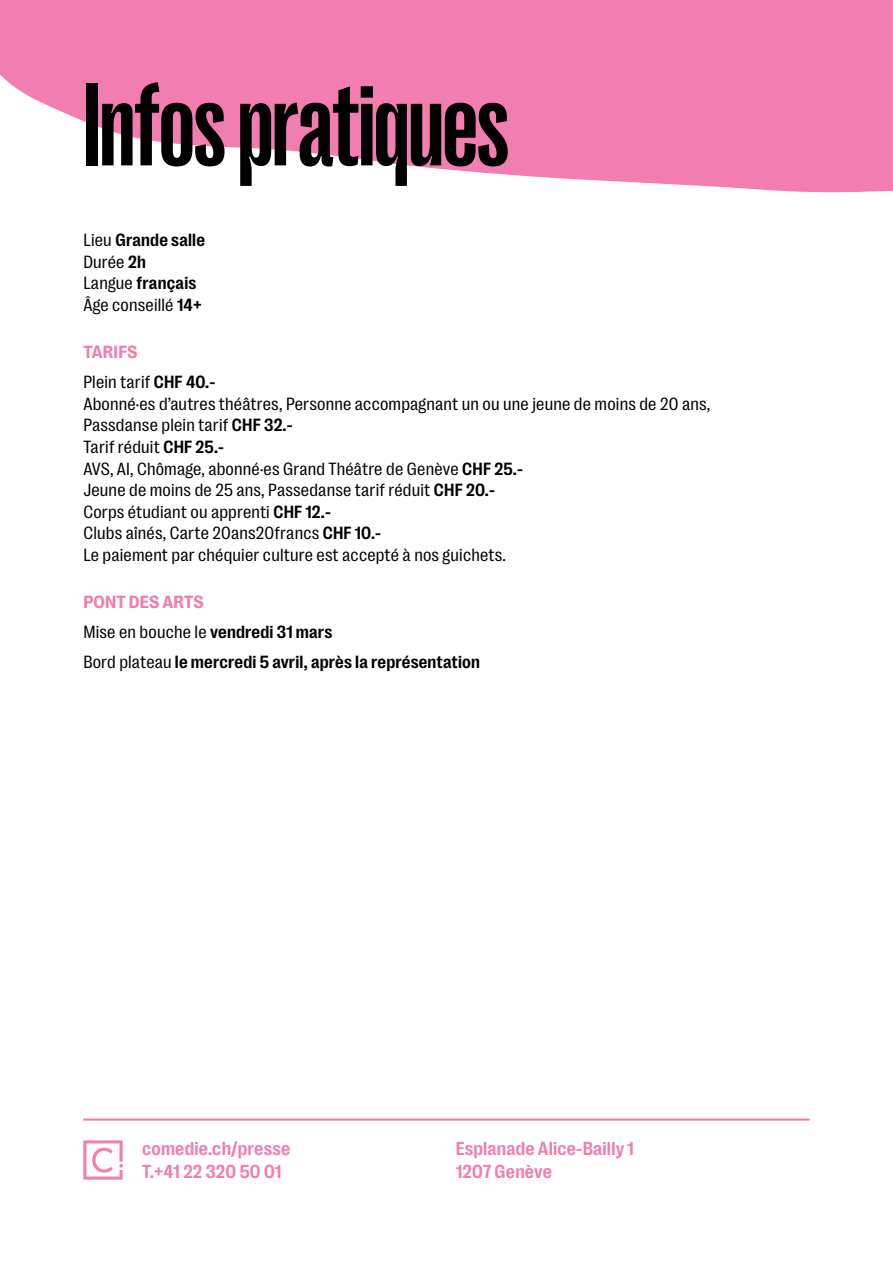
<style>
.page{position:relative;width:893px;height:1263px;background:#fff}
.page>*{position:absolute;margin:0;border:0;box-sizing:border-box;transform-origin:0 0}
.t1{font:700 120px "Right Grotesk Tight";letter-spacing:-.01em;color:#000}
.t2{font:700 19.2px/22.6px "Right Grotesk Text";letter-spacing:.01em;color:#f17db1}
.t3{font:18px/21.6px "Right Grotesk Text";letter-spacing:.01em;color:#000}
.t4{font:700 18px/30.2px "Right Grotesk Text";letter-spacing:.01em;color:#000}
.t5{font:700 18px "Right Grotesk";letter-spacing:.01em;color:#f17db1}
.s1{font-weight:700}
.s2{font-weight:400}
</style>
<div class="page">
<svg style="left:0;top:0;width:893px;height:193px;fill:#f17db1"></svg>
<hr style="left:83px;top:1118px;width:727px;height:2px;background:#f17db1">
<svg style="left:83px;top:1140px;width:40px;height:39px"></svg>
<h1 class="t1" style="left:83px;top:63px;width:427px">Infos pratiques</h1>
<p class="t3" style="left:83px;top:229px;width:123px">Lieu <span class="s1">Grande salle<br></span>Durée <span class="s1">2h<br></span>Langue <span class="s1">français<br></span>Âge conseillé <span class="s1">14+</span></p>
<p class="t5" style="left:83px;top:342px;width:56px">TARIFS</p>
<p class="t3" style="left:83px;top:371px;width:628px">Plein tarif <span class="s1">CHF 40.-<br></span>Abonné·es d’autres théâtres, Personne accompagnant un ou une jeune de moins de 20 ans, Passdanse plein tarif <span class="s1">CHF 32.-<br></span>Tarif réduit <span class="s1">CHF 25.-<br></span>AVS, AI, Chômage, abonné·es Grand Théâtre de Genève <span class="s1">CHF 25.-<br></span>Jeune de moins de 25 ans, Passedanse tarif réduit <span class="s1">CHF 20.-<br></span>Corps étudiant ou apprenti <span class="s1">CHF 12.-<br></span>Clubs aînés, Carte 20ans20francs <span class="s1">CHF 10.-<br></span>Le paiement par chéquier culture est accepté à nos guichets.</p>
<p class="t5" style="left:83px;top:592px;width:122px">PONT DES ARTS</p>
<p class="t4" style="left:83px;top:617px;width:398px"><span class="s2">Mise en bouche le</span> vendredi 31 mars<br><span class="s2">Bord plateau</span> le mercredi 5 avril, après la représentation</p>
<p class="t2" style="left:142px;top:1137px;width:150px">comedie.ch/presse<br>T.+41 22 320 50 01</p>
<p class="t2" style="left:456px;top:1137px;width:180px">Esplanade Alice-Bailly 1<br>1207 Genève</p>
</div>
